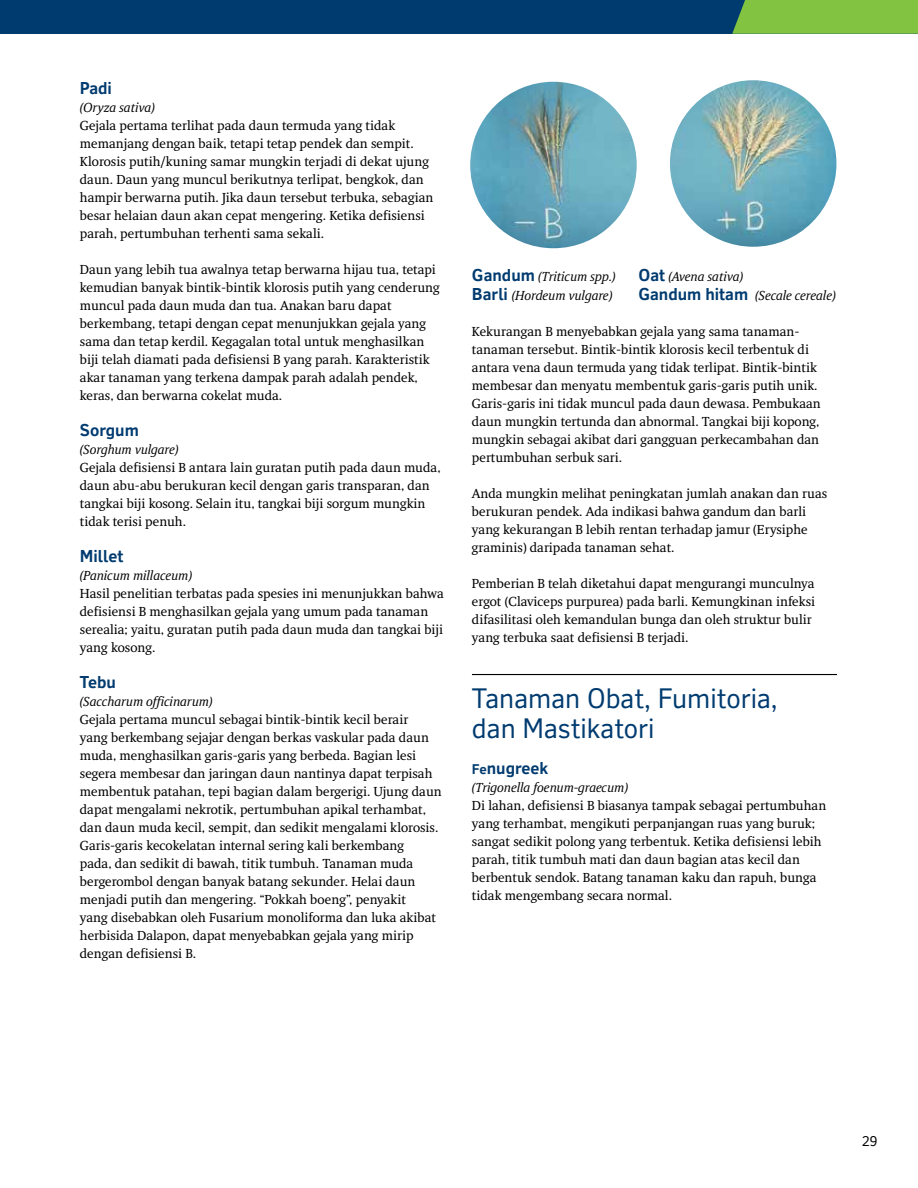
<style>
.page{position:relative;width:918px;height:1188px;background:#fff}
.page>*{position:absolute;margin:0;border:0;box-sizing:border-box;transform-origin:0 0}
.t1{font:27px/30px "RT Vickerman";color:#003b70}
.t2{font:700 16.5px "RT Vickerman";color:#003b70}
.t3{font:13.5px/18px "RT Albanese";color:#000}
.t4{font:italic 13.5px "RT Albanese";color:#000}
.t5{font:13.5px "RT Vickerman";color:#000}
.s1{font-family:"RT Vickerman";font-weight:700;font-style:normal;font-size:16.5px;color:#003b70}
.s2{font-size:13.5px}
</style>
<div class="page">
<hr style="left:472px;top:674px;width:365px;height:1px;background:#000">
<img style="left:670px;top:80px;width:166px;height:167px;border-radius:83px">
<img style="left:470px;top:82px;width:167px;height:166px;border-radius:83px">
<div style="left:0;top:0;width:918px;height:34px;background:#003b70"></div>
<div style="left:732px;top:0;width:186px;height:34px;background:#82c341"></div>
<p class="t2" style="left:80px;top:78px;width:34px">Padi</p>
<p class="t4" style="left:80px;top:100px;width:76px">(Oryza sativa)</p>
<p class="t3" style="left:80px;top:116px;width:355px">Gejala pertama terlihat pada daun termuda yang tidak memanjang dengan baik, tetapi tetap pendek dan sempit.<br>Klorosis putih/kuning samar mungkin terjadi di dekat ujung daun. Daun yang muncul berikutnya terlipat, bengkok, dan hampir berwarna putih. Jika daun tersebut terbuka, sebagian besar helaian daun akan cepat mengering. Ketika defisiensi parah, pertumbuhan terhenti sama sekali.</p>
<p class="t3" style="left:80px;top:260px;width:362px">Daun yang lebih tua awalnya tetap berwarna hijau tua, tetapi kemudian banyak bintik-bintik klorosis putih yang cenderung muncul pada daun muda dan tua. Anakan baru dapat berkembang, tetapi dengan cepat menunjukkan gejala yang sama dan tetap kerdil. Kegagalan total untuk menghasilkan biji telah diamati pada defisiensi B yang parah. Karakteristik akar tanaman yang terkena dampak parah adalah pendek, keras, dan berwarna cokelat muda.</p>
<p class="t2" style="left:80px;top:420px;width:61px">Sorgum</p>
<p class="t4" style="left:80px;top:442px;width:100px">(Sorghum vulgare)</p>
<p class="t3" style="left:80px;top:458px;width:362px">Gejala defisiensi B antara lain guratan putih pada daun muda, daun abu-abu berukuran kecil dengan garis transparan, dan tangkai biji kosong. Selain itu, tangkai biji sorgum mungkin tidak terisi penuh.</p>
<p class="t2" style="left:80px;top:546px;width:45px">Millet</p>
<p class="t4" style="left:80px;top:568px;width:113px">(Panicum millaceum)</p>
<p class="t3" style="left:80px;top:584px;width:366px">Hasil penelitian terbatas pada spesies ini menunjukkan bahwa defisiensi B menghasilkan gejala yang umum pada tanaman serealia; yaitu, guratan putih pada daun muda dan tangkai biji yang kosong.</p>
<p class="t2" style="left:80px;top:672px;width:38px">Tebu</p>
<p class="t4" style="left:80px;top:694px;width:134px">(Saccharum officinarum)</p>
<p class="t3" style="left:80px;top:710px;width:363px">Gejala pertama muncul sebagai bintik-bintik kecil berair<br>yang berkembang sejajar dengan berkas vaskular pada daun muda, menghasilkan garis-garis yang berbeda. Bagian lesi segera membesar dan jaringan daun nantinya dapat terpisah membentuk patahan, tepi bagian dalam bergerigi. Ujung daun dapat mengalami nekrotik, pertumbuhan apikal terhambat, dan daun muda kecil, sempit, dan sedikit mengalami klorosis.<br>Garis-garis kecokelatan internal sering kali berkembang<br>pada, dan sedikit di bawah, titik tumbuh. Tanaman muda bergerombol dengan banyak batang sekunder. Helai daun menjadi putih dan mengering. “Pokkah boeng”, penyakit<br>yang disebabkan oleh Fusarium monoliforma dan luka akibat herbisida Dalapon, dapat menyebabkan gejala yang mirip dengan defisiensi B.</p>
<p class="t4" style="left:472px;top:268px;width:145px"><span class="s1">Gandum</span> (Triticum spp.)</p>
<p class="t4" style="left:638px;top:268px;width:106px"><span class="s1">Oat</span> (Avena sativa)</p>
<p class="t4" style="left:472px;top:288px;width:142px"><span class="s1">Barli</span> (Hordeum vulgare)</p>
<p class="t4" style="left:638px;top:288px;width:198px"><span class="s1">Gandum hitam</span> (Secale cereale)</p>
<p class="t3" style="left:472px;top:323px;width:350px">Kekurangan B menyebabkan gejala yang sama tanaman&shy;tanaman tersebut. Bintik-bintik klorosis kecil terbentuk di antara vena daun termuda yang tidak terlipat. Bintik-bintik membesar dan menyatu membentuk garis-garis putih unik.<br>Garis-garis ini tidak muncul pada daun dewasa. Pembukaan daun mungkin tertunda dan abnormal. Tangkai biji kopong, mungkin sebagai akibat dari gangguan perkecambahan dan pertumbuhan serbuk sari.</p>
<p class="t3" style="left:472px;top:485px;width:357px">Anda mungkin melihat peningkatan jumlah anakan dan ruas berukuran pendek. Ada indikasi bahwa gandum dan barli yang kekurangan B lebih rentan terhadap jamur (Erysiphe graminis) daripada tanaman sehat.</p>
<p class="t3" style="left:472px;top:575px;width:345px">Pemberian B telah diketahui dapat mengurangi munculnya ergot (Claviceps purpurea) pada barli. Kemungkinan infeksi difasilitasi oleh kemandulan bunga dan oleh struktur bulir yang terbuka saat defisiensi B terjadi.</p>
<h1 class="t1" style="left:472px;top:683px;width:307px">Tanaman Obat, Fumitoria, dan Mastikatori</h1>
<p class="t2" style="left:472px;top:758px;width:78px"><span class="s2">Fe</span>nugreek</p>
<p class="t4" style="left:472px;top:780px;width:157px">(Trigonella foenum-graecum)</p>
<p class="t3" style="left:472px;top:797px;width:356px">Di lahan, defisiensi B biasanya tampak sebagai pertumbuhan yang terhambat, mengikuti perpanjangan ruas yang buruk; sangat sedikit polong yang terbentuk. Ketika defisiensi lebih parah, titik tumbuh mati dan daun bagian atas kecil dan berbentuk sendok. Batang tanaman kaku dan rapuh, bunga tidak mengembang secara normal.</p>
<p class="t5" style="left:862px;top:1133px;width:17px">29</p>
</div>
